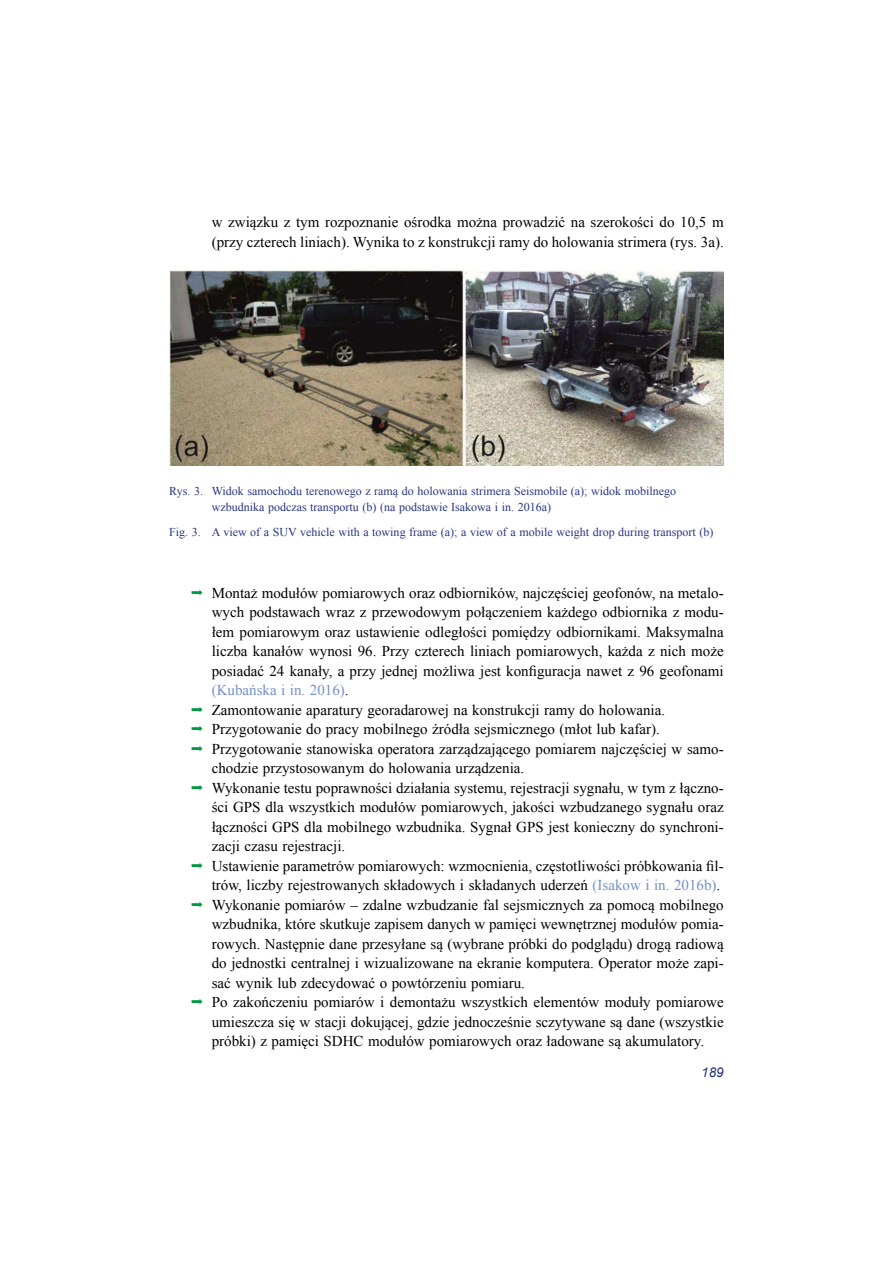
<style>
.page{position:relative;width:893px;height:1263px;background:#fff}
.page>*{position:absolute;margin:0;border:0;box-sizing:border-box;transform-origin:0 0}
.t1{font:15px/19.5px "Times New Roman";color:#000}
.t2{font:italic 13.5px "Arial";color:#283583}
.t3{font:12px/16.5px "Times New Roman";color:#283583}
.s1{color:#748fc9}
</style>
<div class="page">
<img style="left:169px;top:271px;width:555px;height:195px">
<p class="t1" style="left:212px;top:212px;width:513px">w związku z tym rozpoznanie ośrodka można prowadzić na szerokości do 10,5 m (przy czterech liniach). Wynika to z konstrukcji ramy do holowania strimera (rys. 3a).</p>
<p class="t3" style="left:212px;top:482px;width:466px;text-indent:-43px">Rys. 3. Widok samochodu terenowego z ramą do holowania strimera Seismobile (a); widok mobilnego wzbudnika podczas transportu (b) (na podstawie Isakowa i in. 2016a)</p>
<p class="t3" style="left:169px;top:524px;width:546px">Fig. 3. A view of a SUV vehicle with a towing frame (a); a view of a mobile weight drop during transport (b)</p>
<p class="t1" style="left:212px;top:583px;width:513px">Montaż modułów pomiarowych oraz odbiorników, najczęściej geofonów, na metalo&shy;wych podstawach wraz z przewodowym połączeniem każdego odbiornika z modu&shy;łem pomiarowym oraz ustawienie odległości pomiędzy odbiornikami. Maksymalna liczba kanałów wynosi 96. Przy czterech liniach pomiarowych, każda z nich może posiadać 24 kanały, a przy jednej możliwa jest konfiguracja nawet z 96 geofonami <span class="s1">(Kubańska i in. 2016)</span>.<br>Zamontowanie aparatury georadarowej na konstrukcji ramy do holowania.<br>Przygotowanie do pracy mobilnego źródła sejsmicznego (młot lub kafar).<br>Przygotowanie stanowiska operatora zarządzającego pomiarem najczęściej w samo&shy;chodzie przystosowanym do holowania urządzenia.<br>Wykonanie testu poprawności działania systemu, rejestracji sygnału, w tym z łączno&shy;ści GPS dla wszystkich modułów pomiarowych, jakości wzbudzanego sygnału oraz łączności GPS dla mobilnego wzbudnika. Sygnał GPS jest konieczny do synchroni&shy;zacji czasu rejestracji.<br>Ustawienie parametrów pomiarowych: wzmocnienia, częstotliwości próbkowania fil&shy;trów, liczby rejestrowanych składowych i składanych uderzeń <span class="s1">(Isakow i in. 2016b)</span>.<br>Wykonanie pomiarów – zdalne wzbudzanie fal sejsmicznych za pomocą mobilnego wzbudnika, które skutkuje zapisem danych w pamięci wewnętrznej modułów pomia&shy;rowych. Następnie dane przesyłane są (wybrane próbki do podglądu) drogą radiową do jednostki centralnej i wizualizowane na ekranie komputera. Operator może zapi&shy;sać wynik lub zdecydować o powtórzeniu pomiaru.<br>Po zakończeniu pomiarów i demontażu wszystkich elementów moduły pomiarowe umieszcza się w stacji dokującej, gdzie jednocześnie sczytywane są dane (wszystkie próbki) z pamięci SDHC modułów pomiarowych oraz ładowane są akumulatory.</p>
<p class="t2" style="left:701px;top:1064px;width:24px">189</p>
</div>
